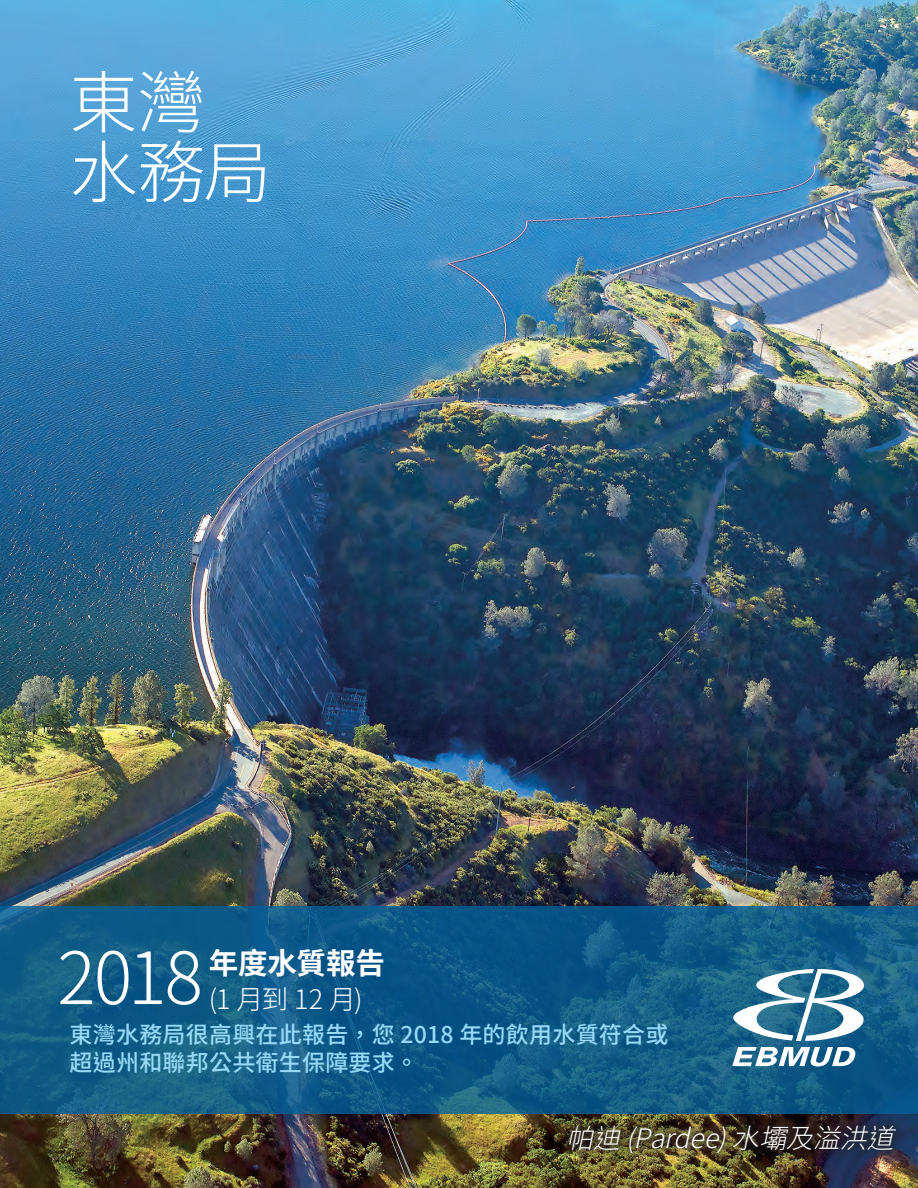
<style>
.page{position:relative;width:918px;height:1188px;background:#fff}
.page>*{position:absolute;margin:0;border:0;box-sizing:border-box;transform-origin:0 0}
.t1{font:300 72.15px "Noto Sans CJ Ktc";color:#fff}
.t2{font:300 67.95px/69.6px "Noto Sans CJ Ktc";color:#fff}
.t3{font:700 29.55px "Noto Sans CJ Ktc";letter-spacing:-.005em;color:#fff}
.t4{font:italic 300 26.85px "Noto Sans CJ Ktc";color:#fff}
.t5{font:300 26.85px "Noto Sans CJ Ktc";color:#fff}
.t6{font:500 23.1px/27.6px "Noto Sans CJ Ktc";letter-spacing:.01em;color:#97daf8}
</style>
<div class="page">
<img style="left:0;top:0;width:918px;height:1188px">
<svg style="left:0;top:907px;width:918px;height:207px;background:#0f5a85"></svg>
<svg style="left:722px;top:969px;width:151px;height:72px"></svg>
<svg style="left:732px;top:1047px;width:125px;height:19px"></svg>
<div style="left:558px;top:1113px;width:350px;height:52px;background:#231f20;opacity:.75"></div>
<h2 class="t2" style="left:70px;top:69px;width:203px">東灣水務局</h2>
<h1 class="t1" style="left:57px;top:937px;width:147px">2018</h1>
<p class="t3" style="left:209px;top:947px;width:178px">年度水質報告</p>
<p class="t5" style="left:209px;top:984px;width:155px">(1 月到 12 月)</p>
<p class="t6" style="left:70px;top:1021px;width:600px">東灣水務局很高興在此報告，您 2018 年的飲用水質符合或超過州和聯邦公共衛生保障要求。</p>
<p class="t4" style="left:567px;top:1123px;width:345px">帕迪(Pardee)水壩及溢洪道</p>
</div>
